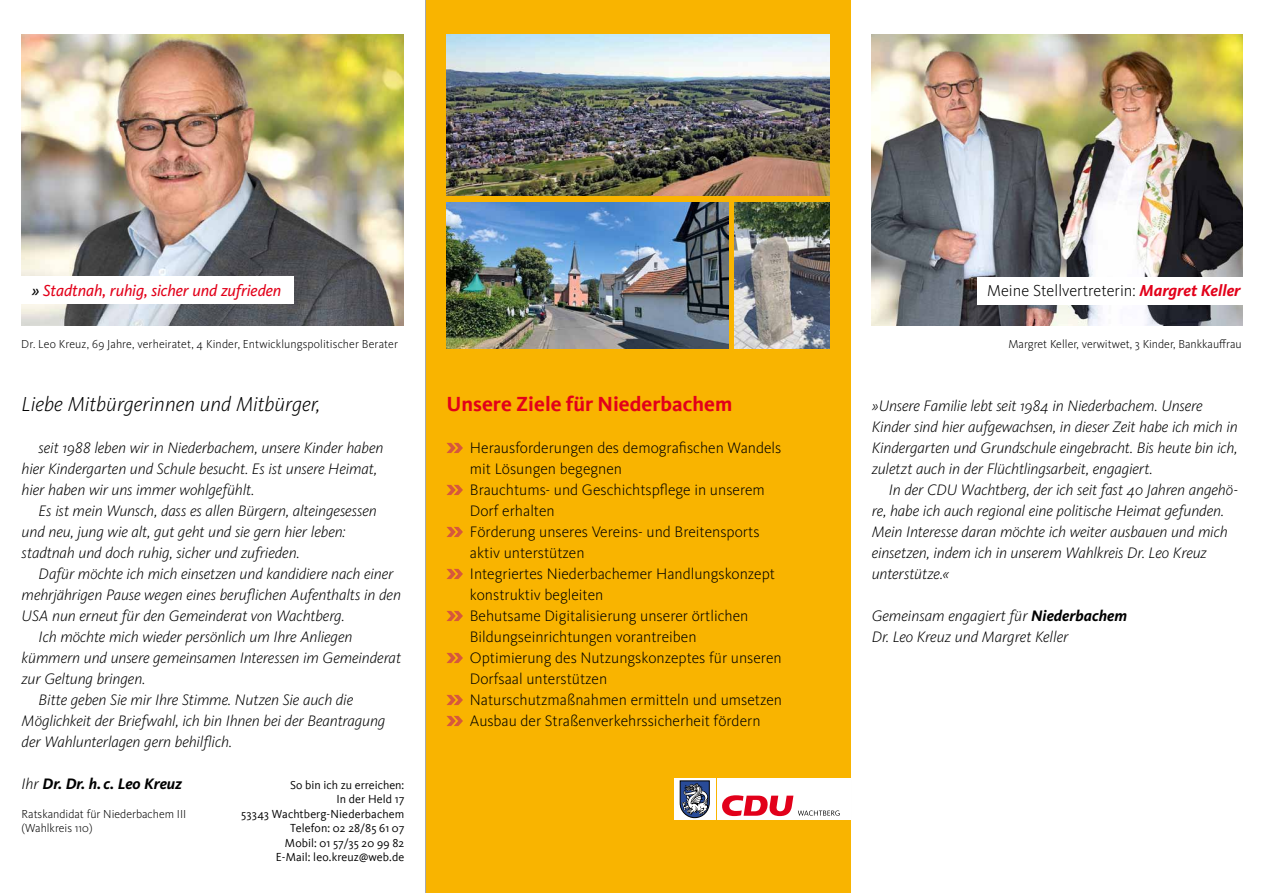
<style>
.page{position:relative;width:1263px;height:893px;background:#fff}
.page>*{position:absolute;margin:0;border:0;box-sizing:border-box;transform-origin:0 0}
.t1{font:italic 300 21px "Kievit OT";color:#000}
.t2{font:700 21px "Kievit";color:#e2001a}
.t3{font:300 16.5px "Kievit OT";color:#000}
.t4{font:italic 16.5px "Kievit OT";letter-spacing:-.01em;color:#e2001a}
.t5{font:italic 300 15.75px/21px "Kievit OT";letter-spacing:-.01em;color:#000}
.t6{font:300 15.75px/21px "Kievit OT";color:#000}
.t7{font:italic 700 15.75px "Kievit OT";letter-spacing:-.005em;color:#000}
.t8{font:300 12px/14.4px "Kievit OT";color:#000}
.t9{font:12px/14.4px "Kievit";letter-spacing:.005em;color:#000;text-align:right}
.s1{color:#000}
.s2{font-weight:700;font-style:italic;color:#e2001a}
.s3{font-weight:300}
.s4{font-weight:700}
</style>
<div class="page">
<hr style="left:425px;top:0;width:1px;height:893px;background:#9c9e9f">
<hr style="left:850px;top:0;width:1px;height:893px;background:#9c9e9f">
<div style="left:426px;top:0;width:424px;height:893px;background:#f9b400"></div>
<svg style="left:446px;top:443px;width:17px;height:10px"></svg>
<svg style="left:446px;top:485px;width:17px;height:10px"></svg>
<svg style="left:446px;top:527px;width:17px;height:10px"></svg>
<svg style="left:446px;top:569px;width:17px;height:10px"></svg>
<svg style="left:446px;top:611px;width:17px;height:10px"></svg>
<svg style="left:447px;top:653px;width:16px;height:10px"></svg>
<svg style="left:447px;top:695px;width:16px;height:10px"></svg>
<svg style="left:447px;top:716px;width:16px;height:10px"></svg>
<img style="left:872px;top:34px;width:371px;height:291px">
<img style="left:21px;top:34px;width:382px;height:291px">
<div style="left:21px;top:277px;width:272px;height:27px;background:#fff"></div>
<div style="left:977px;top:277px;width:266px;height:28px;background:#fff"></div>
<div style="left:718px;top:778px;width:133px;height:42px;background:#fff"></div>
<svg style="left:722px;top:795px;width:117px;height:21px"></svg>
<div style="left:674px;top:778px;width:42px;height:42px;background:#fff"></div>
<svg style="left:679px;top:780px;width:31px;height:38px"></svg>
<img style="left:446px;top:34px;width:383px;height:162px">
<img style="left:446px;top:203px;width:282px;height:146px">
<img style="left:734px;top:203px;width:95px;height:146px">
<p class="t4" style="left:32px;top:281px;width:251px"><span class="s1">»</span> Stadtnah, ruhig, sicher und zufrieden</p>
<p class="t3" style="left:987px;top:282px;width:255px">Meine Stellvertreterin: <span class="s2">Margret Keller</span></p>
<p class="t8" style="left:21px;top:337px;width:378px">Dr. Leo Kreuz, 69 Jahre, verheiratet, 4 Kinder, Entwicklungspolitischer Berater</p>
<p class="t8" style="left:1008px;top:337px;width:235px">Margret Keller, verwitwet, 3 Kinder, Bankkauffrau</p>
<h1 class="t1" style="left:22px;top:392px;width:300px">Liebe Mitbürgerinnen und Mitbürger,</h1>
<p class="t5" style="left:22px;top:437px;width:363px;text-indent:17px">seit 1988 leben wir in Niederbachem, unsere Kinder haben hier Kindergarten und Schule besucht. Es ist unsere Heimat, hier haben wir uns immer wohlgefühlt.</p>
<p class="t5" style="left:22px;top:500px;width:357px;text-indent:17px">Es ist mein Wunsch, dass es allen Bürgern, alteingesessen und neu, jung wie alt, gut geht und sie gern hier leben: stadtnah und doch ruhig, sicher und zufrieden.</p>
<p class="t5" style="left:39px;top:563px;width:356px">Dafür möchte ich mich einsetzen und kandidiere nach einer</p>
<p class="t5" style="left:22px;top:584px;width:381px">mehrjährigen Pause wegen eines beruflichen Aufenthalts in den</p>
<p class="t5" style="left:22px;top:605px;width:325px">USA nun erneut für den Gemeinderat von Wachtberg.</p>
<p class="t5" style="left:39px;top:626px;width:315px">Ich möchte mich wieder persönlich um Ihre Anliegen</p>
<p class="t5" style="left:22px;top:647px;width:381px">kümmern und unsere gemeinsamen Interessen im Gemeinderat</p>
<p class="t5" style="left:22px;top:668px;width:125px">zur Geltung bringen.</p>
<p class="t5" style="left:39px;top:689px;width:316px">Bitte geben Sie mir Ihre Stimme. Nutzen Sie auch die</p>
<p class="t5" style="left:22px;top:710px;width:365px">Möglichkeit der Briefwahl, ich bin Ihnen bei der Beantragung</p>
<p class="t5" style="left:22px;top:731px;width:212px">der Wahlunterlagen gern behilflich.</p>
<p class="t7" style="left:22px;top:774px;width:162px"><span class="s3">Ihr</span> Dr. Dr. h. c. Leo Kreuz</p>
<p class="t8" style="left:22px;top:807px;width:166px">Ratskandidat für Niederbachem III (Wahlkreis 110)</p>
<p class="t9" style="left:241px;top:778px;width:165px">So bin ich zu erreichen:<br>In der Held 17<br>53343 Wachtberg-Niederbachem<br>Telefon: 02 28/85 61 07<br>Mobil: 01 57/35 20 99 82<br>E-Mail: leo.kreuz@web.de</p>
<h1 class="t2" style="left:446px;top:392px;width:287px">U nsere Ziele für N iederbachem</h1>
<p class="t6" style="left:470px;top:437px;width:314px">Herausforderungen des demografischen Wandels mit Lösungen begegnen<br>Brauchtums- und Geschichtspflege in unserem Dorf erhalten<br>Förderung unseres Vereins- und Breitensports aktiv unterstützen<br>Integriertes Niederbachemer Handlungskonzept konstruktiv begleiten<br>Behutsame Digitalisierung unserer örtlichen Bildungseinrichtungen vorantreiben Optimierung des Nutzungskonzeptes für unseren Dorfsaal unterstützen<br>Naturschutzmaßnahmen ermitteln und umsetzen Ausbau der Straßenverkehrssicherheit fördern</p>
<p class="t5" style="left:872px;top:395px;width:367px">»Unsere Familie lebt seit 1984 in Niederbachem. Unsere Kinder sind hier aufgewachsen, in dieser Zeit habe ich mich in Kindergarten und Grundschule eingebracht. Bis heute bin ich, zuletzt auch in der Flüchtlingsarbeit, engagiert.</p>
<p class="t5" style="left:872px;top:479px;width:368px;text-indent:17px">In der CDU Wachtberg, der ich seit fast 40 Jahren angehö&shy;re, habe ich auch regional eine politische Heimat gefunden.<br>Mein Interesse daran möchte ich weiter ausbauen und mich einsetzen, indem ich in unserem Wahlkreis Dr. Leo Kreuz unterstütze.«</p>
<p class="t5" style="left:872px;top:605px;width:257px">Gemeinsam engagiert für <span class="s4">Niederbachem<br></span>Dr. Leo Kreuz und Margret Keller</p>
</div>
